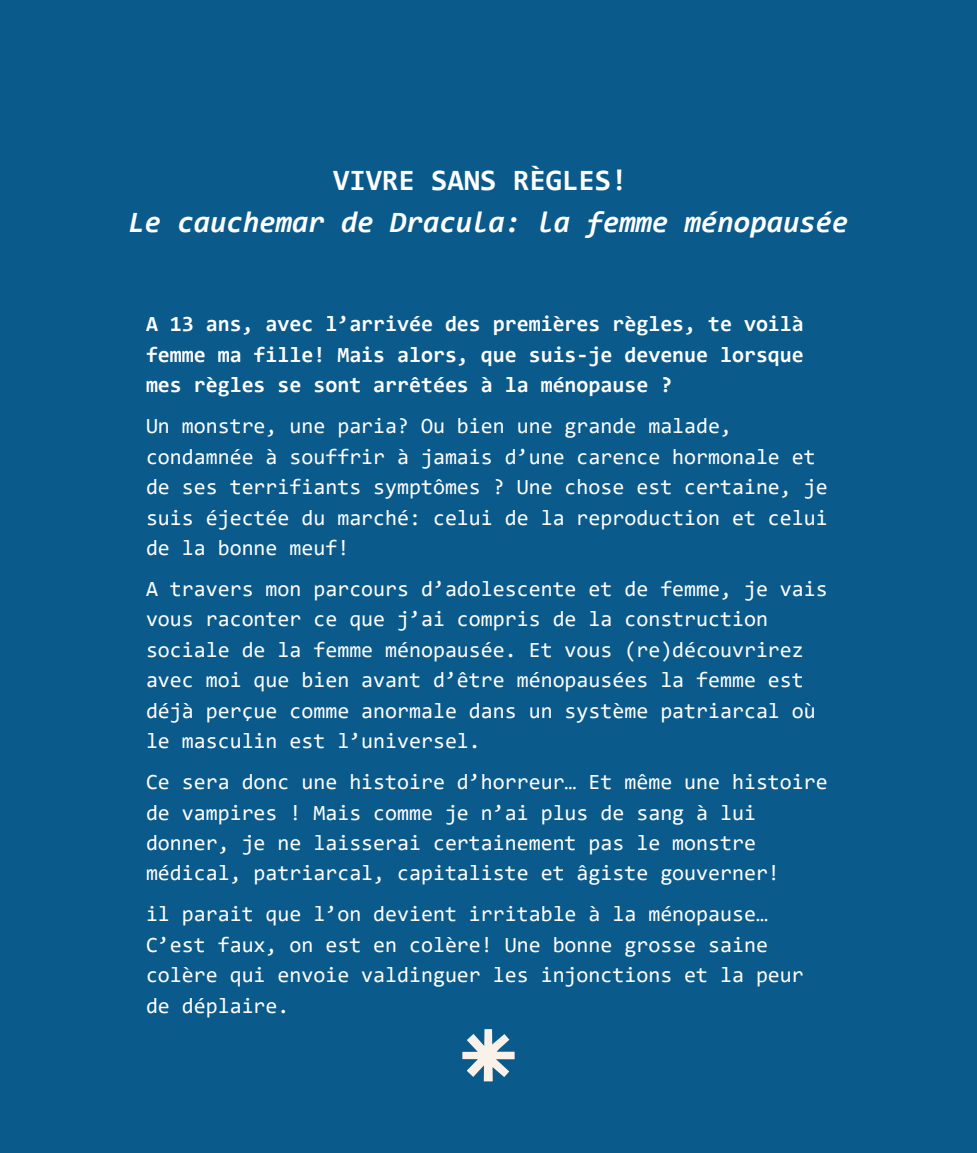
<style>
.page{position:relative;width:977px;height:1153px;background:#fff}
.page>*{position:absolute;margin:0;border:0;box-sizing:border-box;transform-origin:0 0}
.t1{font:italic 700 29.78px "Consolas";color:#fff}
.t2{font:700 29.78px "Consolas";color:#fff}
.t3{font:21.75px/30.4px "Consolas";color:#fff}
.t4{font:700 21.75px/30.4px "Consolas";color:#fff;text-align:justify}
</style>
<div class="page">
<div style="left:0;top:0;width:976px;height:1152px;background:#0a5a8b"></div>
<svg style="left:462px;top:1029px;width:52px;height:51px"></svg>
<h1 class="t2" style="left:333px;top:168px;width:296px">VIVRE SANS RÈGLES!</h1>
<h1 class="t1" style="left:128px;top:210px;width:721px">Le cauchemar de Dracula: la femme ménopausée</h1>
<p class="t4" style="left:146px;top:311px;width:659px">A 13 ans, avec l’arrivée des premières règles, te voilà femme ma fille! Mais alors, que suis-je devenue lorsque mes règles se sont arrêtées à la ménopause ?</p>
<p class="t3" style="left:146px;top:412px;width:683px">Un monstre, une paria? Ou bien une grande malade, condamnée à souffrir à jamais d’une carence hormonale et de ses terrifiants symptômes ? Une chose est certaine, je suis éjectée du marché: celui de la reproduction et celui de la bonne meuf!</p>
<p class="t3" style="left:146px;top:575px;width:683px">A travers mon parcours d’adolescente et de femme, je vais vous raconter ce que j’ai compris de la construction sociale de la femme ménopausée. Et vous (re)découvrirez avec moi que bien avant d’être ménopausées la femme est déjà perçue comme anormale dans un système patriarcal où le masculin est l’universel.</p>
<p class="t3" style="left:146px;top:768px;width:683px">Ce sera donc une histoire d’horreur… Et même une histoire de vampires ! Mais comme je n’ai plus de sang à lui donner, je ne laisserai certainement pas le monstre médical, patriarcal, capitaliste et âgiste gouverner!</p>
<p class="t3" style="left:146px;top:900px;width:659px">il parait que l’on devient irritable à la ménopause… C’est faux, on est en colère! Une bonne grosse saine colère qui envoie valdinguer les injonctions et la peur de déplaire.</p>
</div>
